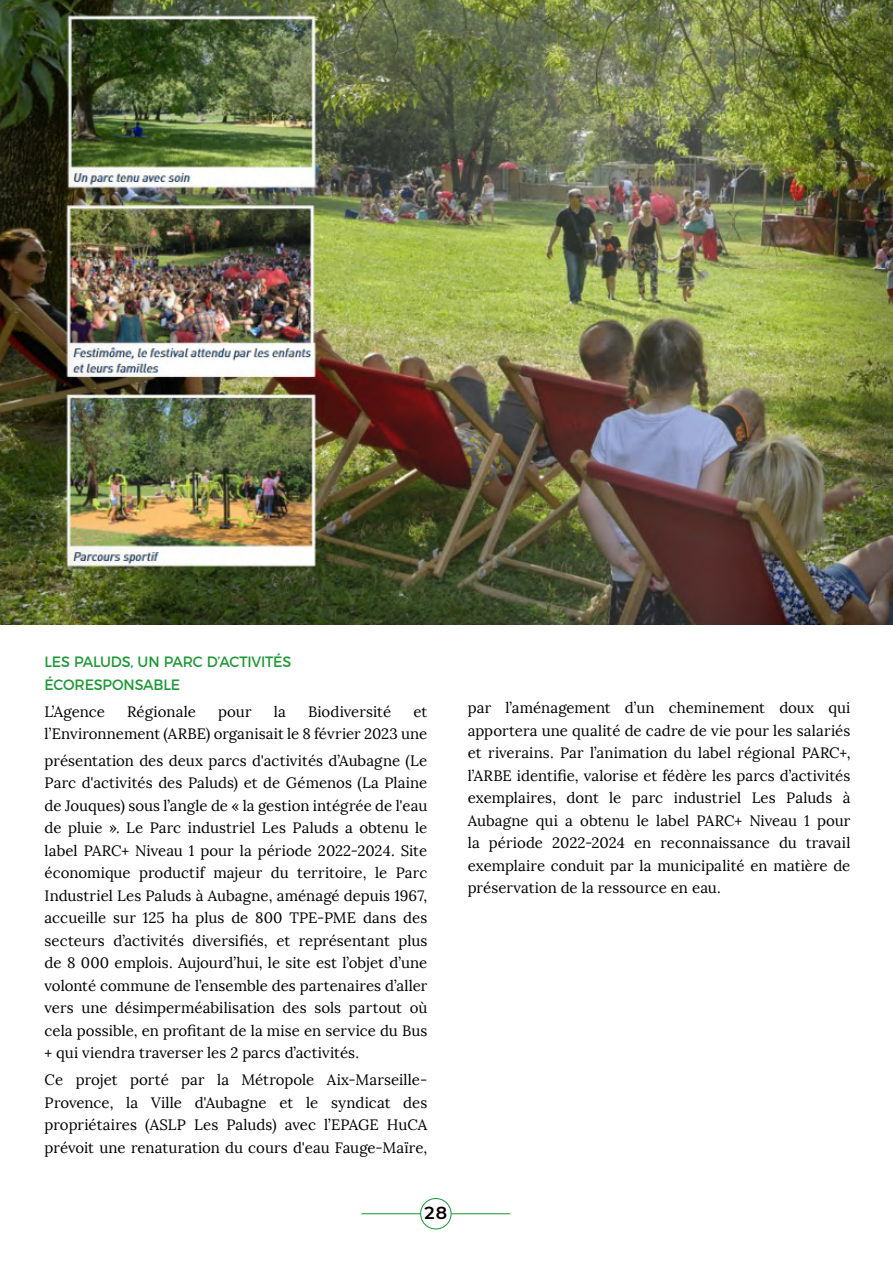
<style>
.page{position:relative;width:893px;height:1263px;background:#fff}
.page>*{position:absolute;margin:0;border:0;box-sizing:border-box;transform-origin:0 0}
.t1{font:600 17.4px "Montserrat";color:#000}
.t2{font:15px/22.5px "Lora";color:#000;text-align:justify}
.t3{font:15px/22.5px "Montserrat";letter-spacing:-.015em;color:#209a38;scale:.95 1}
</style>
<div class="page">
<hr style="left:361px;top:1213px;width:149px;height:1px;background:#209a38">
<div style="left:421px;top:1198px;width:30px;height:31px;background:#fff;border-radius:50%"></div>
<div style="left:420px;top:1198px;width:32px;height:31px;border:1px solid #209a38;border-radius:50%"></div>
<img style="left:0;top:0;width:893px;height:624px">
<p class="t3" style="left:45px;top:649px;width:261px">LES PALUDS, UN PARC D’ACTIVITÉS<br>ÉCORESPONSABLE</p>
<p class="t2" style="left:45px;top:700px;width:62px">L’Agence</p>
<p class="t2" style="left:127px;top:700px;width:70px">Régionale</p>
<p class="t2" style="left:218px;top:700px;width:35px">pour</p>
<p class="t2" style="left:274px;top:700px;width:13px">la</p>
<p class="t2" style="left:308px;top:700px;width:85px">Biodiversité</p>
<p class="t2" style="left:45px;top:700px;width:384px;text-align:right">et<br>l’Environnement (ARBE) organisait le 8 février 2023 une</p>
<p class="t2" style="left:45px;top:749px;width:384px">présentation des deux parcs d'activités d’Aubagne (Le Parc d'activités des Paluds) et de Gémenos (La Plaine de Jouques) sous l’angle de « la gestion intégrée de l'eau de pluie ». Le Parc industriel Les Paluds a obtenu le label PARC+ Niveau 1 pour la période 2022-2024. Site économique productif majeur du territoire, le Parc Industriel Les Paluds à Aubagne, aménagé depuis 1967, accueille sur 125 ha plus de 800 TPE-PME dans des secteurs d’activités diversifiés, et représentant plus de 8 000 emplois. Aujourd’hui, le site est l’objet d’une volonté commune de l’ensemble des partenaires d’aller vers une désimperméabilisation des sols partout où cela possible, en profitant de la mise en service du Bus + qui viendra traverser les 2 parcs d’activités.</p>
<p class="t2" style="left:45px;top:1069px;width:384px">Ce projet porté par la Métropole Aix-Marseille-Provence, la Ville d'Aubagne et le syndicat des propriétaires (ASLP Les Paluds) avec l’EPAGE HuCA prévoit une renaturation du cours d'eau Fauge-Maïre,</p>
<p class="t1" style="left:425px;top:1200px;width:24px">28</p>
<p class="t2" style="left:468px;top:697px;width:384px">par l’aménagement d’un cheminement doux qui apportera une qualité de cadre de vie pour les salariés et riverains. Par l’animation du label régional PARC+, l’ARBE identifie, valorise et fédère les parcs d’activités exemplaires, dont le parc industriel Les Paluds à Aubagne qui a obtenu le label PARC+ Niveau 1 pour la période 2022-2024 en reconnaissance du travail exemplaire conduit par la municipalité en matière de préservation de la ressource en eau.</p>
</div>
